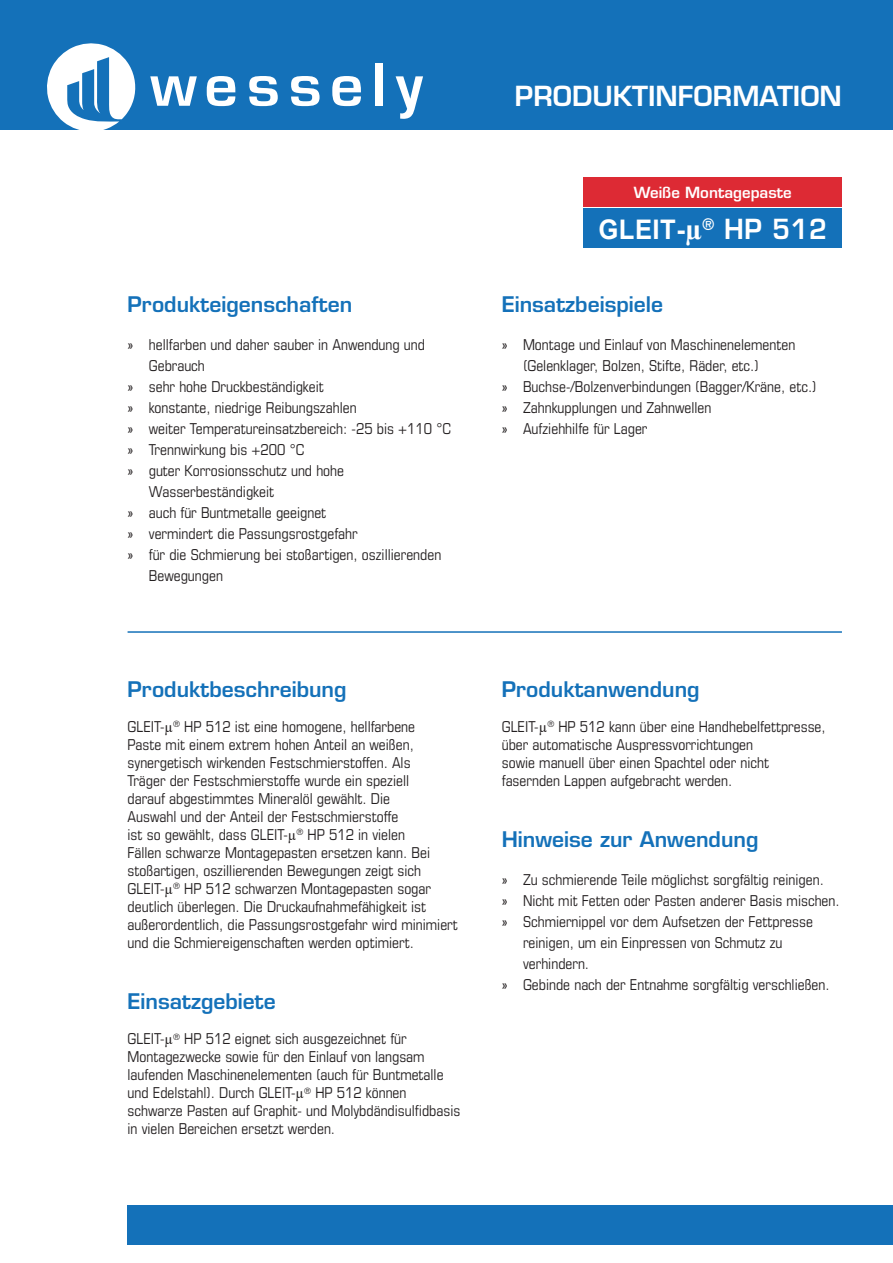
<style>
.page{position:relative;width:893px;height:1263px;background:#fff}
.page>*{position:absolute;margin:0;border:0;box-sizing:border-box;transform-origin:0 0}
.t1{font:600 27px "Eurostile LT Std";color:#fff}
.t2{font:700 27px "Arial";letter-spacing:.02em;color:#fff;scale:.95 1}
.t3{font:600 21px "Eurostile LT Std";color:#1471b9}
.t4{font:condensed 15px/18px "Eurostile LT Std";color:#231f20}
.t5{font:600 15px "Eurostile LT Std";color:#fff}
.s1{font-family:"Times New Roman";font-stretch:normal}
.s2{font-family:"Times New Roman";font-size:30px}
.s3{font-family:"Eurostile LT Std";font-weight:600}
</style>
<div class="page">
<div style="left:0;top:0;width:893px;height:129px;background:#1471b9"></div>
<div style="left:128px;top:1205px;width:765px;height:40px;background:#1471b9"></div>
<svg style="left:150px;top:76px;width:47px;height:30px"></svg>
<svg style="left:207px;top:76px;width:28px;height:30px"></svg>
<svg style="left:249px;top:76px;width:29px;height:30px"></svg>
<svg style="left:291px;top:76px;width:29px;height:30px"></svg>
<svg style="left:332px;top:76px;width:29px;height:30px"></svg>
<div style="left:376px;top:64px;width:7px;height:42px;background:#fff"></div>
<svg style="left:396px;top:76px;width:27px;height:43px"></svg>
<svg style="left:46px;top:43px;width:91px;height:87px"></svg>
<div style="left:584px;top:209px;width:258px;height:39px;background:#1471b9"></div>
<div style="left:584px;top:178px;width:258px;height:29px;background:#dd2a34"></div>
<hr style="left:128px;top:631px;width:714px;height:2px;background:#1471b9">
<h2 class="t3" style="left:128px;top:291px;width:226px">Produkteigenschaften</h2>
<p class="t4" style="left:128px;top:335px;width:299px">» hellfarben und daher sauber in Anwendung und</p>
<p class="t4" style="left:149px;top:356px;width:58px">Gebrauch</p>
<p class="t4" style="left:128px;top:377px;width:198px">» sehr hohe Druckbeständigkeit</p>
<p class="t4" style="left:128px;top:398px;width:231px">» konstante, niedrige Reibungszahlen</p>
<p class="t4" style="left:128px;top:419px;width:325px">» weiter Temperatureinsatzbereich: -25 bis +110 °C</p>
<p class="t4" style="left:128px;top:440px;width:178px">» Trennwirkung bis +200 °C</p>
<p class="t4" style="left:128px;top:461px;width:218px">» guter Korrosionsschutz und hohe</p>
<p class="t4" style="left:149px;top:482px;width:127px">Wasserbeständigkeit</p>
<p class="t4" style="left:128px;top:503px;width:200px">» auch für Buntmetalle geeignet</p>
<p class="t4" style="left:128px;top:524px;width:232px">» vermindert die Passungsrostgefahr</p>
<p class="t4" style="left:128px;top:545px;width:315px">» für die Schmierung bei stoßartigen, oszillierenden</p>
<p class="t4" style="left:149px;top:566px;width:76px">Bewegungen</p>
<h2 class="t3" style="left:128px;top:676px;width:221px">Produktbeschreibung</h2>
<p class="t4" style="left:128px;top:718px;width:332px">GLEIT-<span class="s1">µ</span><sup>®</sup> HP 512 ist eine homogene, hellfarbene<br>Paste mit einem extrem hohen Anteil an weißen, synergetisch wirkenden Festschmierstoffen. Als<br>Träger der Festschmierstoffe wurde ein speziell<br>darauf abgestimmtes Mineralöl gewählt. Die<br>Auswahl und der Anteil der Festschmierstoffe<br>ist so gewählt, dass GLEIT-<span class="s1">µ</span><sup>®</sup> HP 512 in vielen<br>Fällen schwarze Montagepasten ersetzen kann. Bei stoßartigen, oszillierenden Bewegungen zeigt sich GLEIT-<span class="s1">µ</span><sup>®</sup> HP 512 schwarzen Montagepasten sogar deutlich überlegen. Die Druckaufnahmefähigkeit ist außerordentlich, die Passungsrostgefahr wird minimiert und die Schmiereigenschaften werden optimiert.</p>
<h2 class="t3" style="left:128px;top:988px;width:150px">Einsatzgebiete</h2>
<p class="t4" style="left:128px;top:1030px;width:334px">GLEIT-<span class="s1">µ</span><sup>®</sup> HP 512 eignet sich ausgezeichnet für Montagezwecke sowie für den Einlauf von langsam laufenden Maschinenelementen (auch für Buntmetalle und Edelstahl). Durch GLEIT-<span class="s1">µ</span><sup>®</sup> HP 512 können schwarze Pasten auf Graphit- und Molybdändisulfidbasis in vielen Bereichen ersetzt werden.</p>
<h1 class="t1" style="left:515px;top:79px;width:329px">PRODUKTINFORMATION</h1>
<p class="t5" style="left:634px;top:183px;width:159px">Weiße Montagepaste</p>
<h1 class="t2" style="left:598px;top:210px;width:242px">GLEIT-<span class="s2">µ</span><sup>®</sup> <span class="s3">HP 512</span></h1>
<h2 class="t3" style="left:502px;top:291px;width:163px">Einsatzbeispiele</h2>
<p class="t4" style="left:502px;top:335px;width:295px">» Montage und Einlauf von Maschinenelementen</p>
<p class="t4" style="left:523px;top:356px;width:237px">(Gelenklager, Bolzen, Stifte, Räder, etc.)</p>
<p class="t4" style="left:502px;top:377px;width:316px">» Buchse-/Bolzenverbindungen (Bagger/Kräne, etc.)</p>
<p class="t4" style="left:502px;top:398px;width:211px">» Zahnkupplungen und Zahnwellen</p>
<p class="t4" style="left:502px;top:419px;width:147px">» Aufziehhilfe für Lager</p>
<h2 class="t3" style="left:502px;top:676px;width:199px">Produktanwendung</h2>
<p class="t4" style="left:502px;top:718px;width:325px">GLEIT-<span class="s1">µ</span><sup>®</sup> HP 512 kann über eine Handhebelfettpresse, über automatische Auspressvorrichtungen<br>sowie manuell über einen Spachtel oder nicht fasernden Lappen aufgebracht werden.</p>
<h2 class="t3" style="left:502px;top:826px;width:258px">Hinweise zur Anwendung</h2>
<p class="t4" style="left:502px;top:871px;width:324px">» Zu schmierende Teile möglichst sorgfältig reinigen.</p>
<p class="t4" style="left:502px;top:892px;width:339px">» Nicht mit Fetten oder Pasten anderer Basis mischen.</p>
<p class="t4" style="left:502px;top:913px;width:313px">» Schmiernippel vor dem Aufsetzen der Fettpresse</p>
<p class="t4" style="left:523px;top:934px;width:261px">reinigen, um ein Einpressen von Schmutz zu</p>
<p class="t4" style="left:523px;top:955px;width:68px">verhindern.</p>
<p class="t4" style="left:502px;top:976px;width:329px">» Gebinde nach der Entnahme sorgfältig verschließen.</p>
</div>
